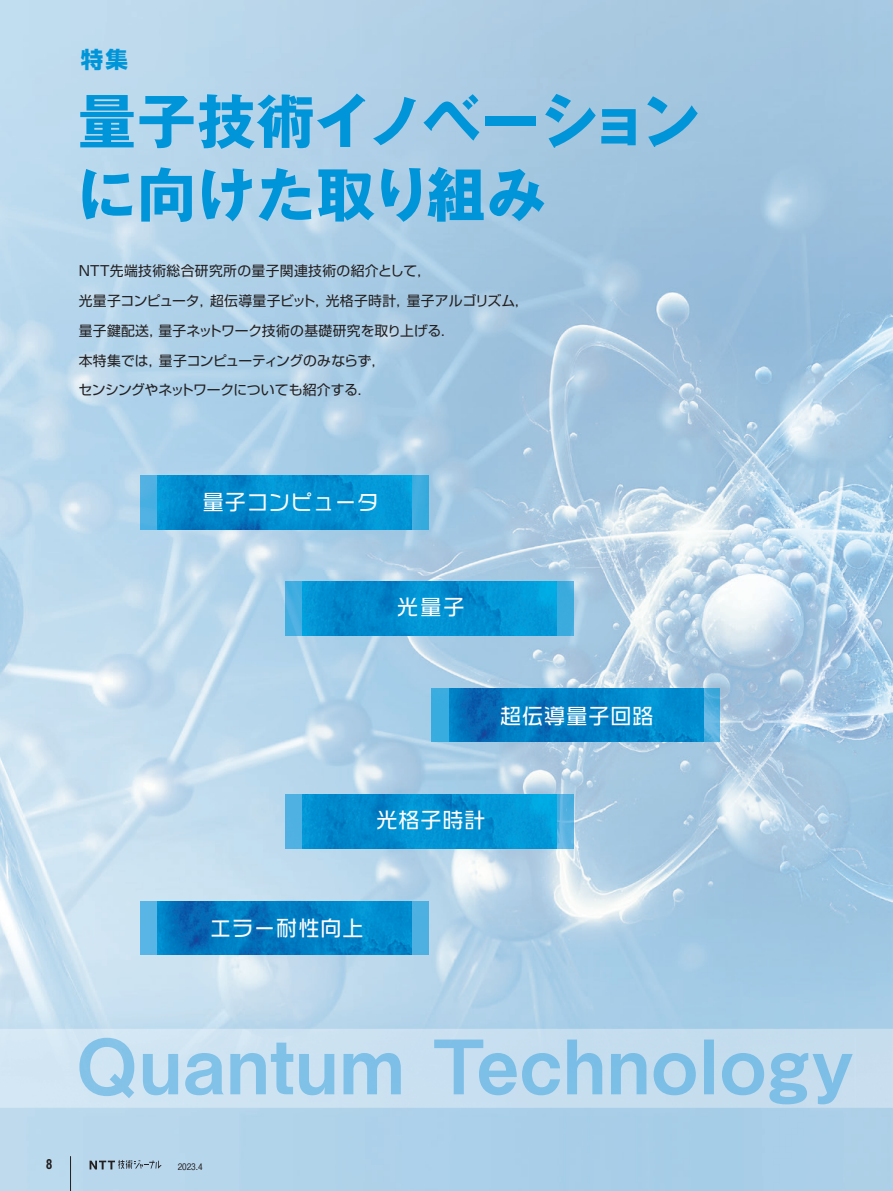
<style>
.page{position:relative;width:893px;height:1191px;background:#fff}
.page>*{position:absolute;margin:0;border:0;box-sizing:border-box;transform-origin:0 0}
.t1{font:700 58.5px/73.3px "Gothic MB101 Pro";letter-spacing:.02em;color:#0095d9}
.t2{font:700 22.5px "Shin Go Pr 5";color:#0095d9}
.t3{font:21px "VDL Logo G Regular";letter-spacing:.05em;color:#fff}
.t4{font:13.8px/29.7px "Shin Go Pro";letter-spacing:.005em;color:#231f20}
.t5{font:13.5px "Midashi Go Pro MB31";color:#231f20}
.t6{font:500 9px "Gothic BBB Pro";color:#231f20}
</style>
<div class="page">
<img style="left:0;top:0;width:893px;height:1191px">
<img style="left:141px;top:901px;width:288px;height:54px">
<svg style="left:158px;top:901px;width:254px;height:54px;background:#017cc2"></svg>
<img style="left:286px;top:794px;width:16px;height:54px">
<img style="left:556px;top:794px;width:18px;height:54px">
<svg style="left:302px;top:794px;width:254px;height:54px;background:#0190d1"></svg>
<img style="left:286px;top:582px;width:288px;height:53px">
<svg style="left:303px;top:582px;width:253px;height:53px;background:#0190d1"></svg>
<img style="left:432px;top:688px;width:288px;height:54px">
<svg style="left:450px;top:688px;width:253px;height:54px;background:#017dc3"></svg>
<img style="left:141px;top:475px;width:288px;height:54px">
<svg style="left:158px;top:475px;width:253px;height:54px;background:#018ecf"></svg>
<img style="left:0;top:1029px;width:893px;height:78px">
<svg style="left:90px;top:1160px;width:72px;height:9px"></svg>
<hr style="left:70px;top:1156px;width:1px;height:35px;background:#231f20">
<img style="left:79px;top:1037px;width:776px;height:67px">
<h2 class="t2" style="left:81px;top:41px;width:49px">特集</h2>
<h1 class="t1" style="left:78px;top:78px;width:624px">量子技術イノベーションに向けた取り組み</h1>
<p class="t4" style="left:78px;top:254px;width:452px">NTT先端技術総合研究所の量子関連技術の紹介として，<br>光量子コンピュータ，超伝導量子ビット，光格子時計，量子アルゴリズム，量子鍵配送，量子ネットワーク技術の基礎研究を取り上げる．<br>本特集では，量子コンピューティングのみならず，<br>センシングやネットワークについても紹介する．</p>
<h3 class="t3" style="left:203px;top:487px;width:177px">量子コンピュータ</h3>
<h3 class="t3" style="left:397px;top:593px;width:69px">光量子</h3>
<h3 class="t3" style="left:500px;top:702px;width:155px">超伝導量子回路</h3>
<h3 class="t3" style="left:376px;top:805px;width:111px">光格子時計</h3>
<h3 class="t3" style="left:210px;top:913px;width:155px">エラー耐性向上</h3>
<p class="t5" style="left:46px;top:1153px;width:8px">8</p>
<p class="t6" style="left:178px;top:1159px;width:26px">2023.4</p>
</div>
